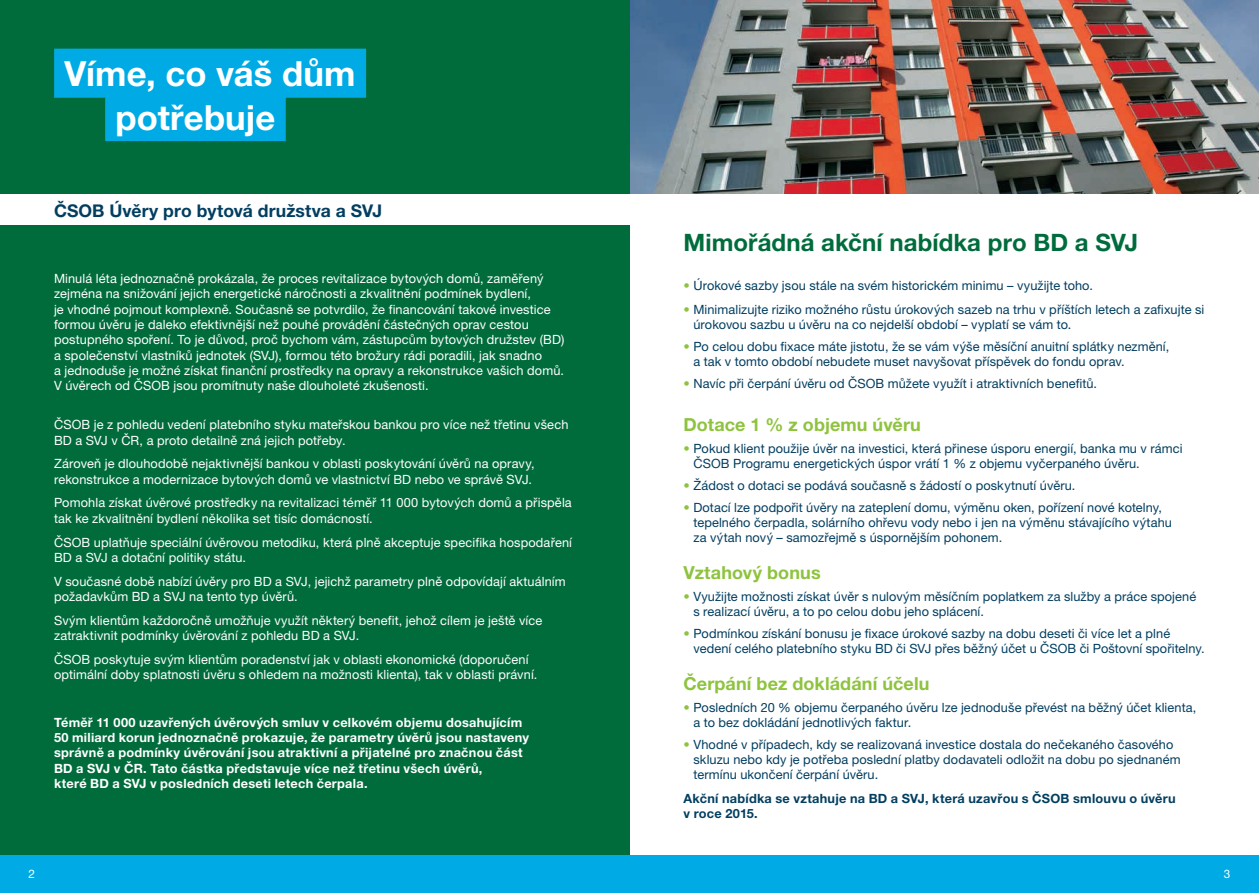
<style>
.page{position:relative;width:1259px;height:893px;background:#fff}
.page>*{position:absolute;margin:0;border:0;box-sizing:border-box;transform-origin:0 0}
.t1{font:700 34.65px/43.3px "Helvetica Neue LT Pro";color:#fff}
.t2{font:700 24px "Helvetica Neue LT Pro";letter-spacing:.005em;color:#006c3c}
.t3{font:700 18px "Helvetica Neue LT Pro";letter-spacing:.005em;color:#8ec33e}
.t4{font:700 17.55px "Helvetica Neue LT Pro";letter-spacing:.005em;color:#023e60}
.t5{font:12.75px/15.3px "Helvetica Neue LT Pro";letter-spacing:.01em;color:#fff}
.t6{font:12.75px/15.3px "Helvetica Neue LT Pro";letter-spacing:.005em;color:#023e60}
.t7{font:700 12.75px/15.3px "Helvetica Neue LT Pro";letter-spacing:.02em;color:#fff}
.t8{font:700 12.75px/15.3px "Helvetica Neue LT Pro";letter-spacing:.02em;color:#023e60}
.t9{font:11.7px "Helvetica Neue LT Pro";color:#fff}
.s1{color:#8ec33e}
</style>
<div class="page">
<img style="left:629px;top:0;width:630px;height:193px">
<div style="left:629px;top:855px;width:630px;height:38px;background:#00abe5"></div>
<div style="left:0;top:855px;width:629px;height:38px;background:#00abe5"></div>
<div style="left:0;top:225px;width:629px;height:630px;background:#006c3c"></div>
<div style="left:0;top:0;width:629px;height:193px;background:#006c3c"></div>
<div style="left:54px;top:49px;width:312px;height:49px;background:#00abe5"></div>
<div style="left:105px;top:92px;width:181px;height:49px;background:#00abe5"></div>
<h1 class="t1" style="left:116px;top:51px;width:242px;text-indent:-51px">Víme, co váš dům potřebuje</h1>
<h1 class="t1" style="left:70px;top:51px;width:169px">Zvolte si prověřené</h1>
<h3 class="t4" style="left:54px;top:200px;width:330px">ČSOB Úvěry pro bytová družstva a SVJ</h3>
<p class="t5" style="left:54px;top:271px;width:512px">Minulá léta jednoznačně prokázala, že proces revitalizace bytových domů, zaměřený zejména na snižování jejich energetické náročnosti a zkvalitnění podmínek bydlení,<br>je vhodné pojmout komplexně. Současně se potvrdilo, že financování takové investice formou úvěru je daleko efektivnější než pouhé provádění částečných oprav cestou postupného spoření. To je důvod, proč bychom vám, zástupcům bytových družstev (BD) a společenství vlastníků jednotek (SVJ), formou této brožury rádi poradili, jak snadno<br>a jednoduše je možné získat finanční prostředky na opravy a rekonstrukce vašich domů.<br>V úvěrech od ČSOB jsou promítnuty naše dlouholeté zkušenosti.</p>
<p class="t5" style="left:54px;top:417px;width:516px">ČSOB je z pohledu vedení platebního styku mateřskou bankou pro více než třetinu všech<br>BD a SVJ v ČR, a proto detailně zná jejich potřeby.</p>
<p class="t5" style="left:54px;top:456px;width:482px">Zároveň je dlouhodobě nejaktivnější bankou v oblasti poskytování úvěrů na opravy, rekonstrukce a modernizace bytových domů ve vlastnictví BD nebo ve správě SVJ.</p>
<p class="t5" style="left:54px;top:495px;width:519px">Pomohla získat úvěrové prostředky na revitalizaci téměř 11 000 bytových domů a přispěla tak ke zkvalitnění bydlení několika set tisíc domácností.</p>
<p class="t5" style="left:54px;top:534px;width:519px">ČSOB uplatňuje speciální úvěrovou metodiku, která plně akceptuje specifika hospodaření<br>BD a SVJ a dotační politiky státu.</p>
<p class="t5" style="left:54px;top:573px;width:513px">V současné době nabízí úvěry pro BD a SVJ, jejichž parametry plně odpovídají aktuálním požadavkům BD a SVJ na tento typ úvěrů.</p>
<p class="t5" style="left:54px;top:612px;width:490px">Svým klientům každoročně umožňuje využít některý benefit, jehož cílem je ještě více zatraktivnit podmínky úvěrování z pohledu BD a SVJ.</p>
<p class="t5" style="left:54px;top:651px;width:485px">ČSOB poskytuje svým klientům poradenství jak v oblasti ekonomické (doporučení optimální doby splatnosti úvěru s ohledem na možnosti klienta), tak v oblasti právní.</p>
<p class="t7" style="left:54px;top:714px;width:476px">Téměř 11 000 uzavřených úvěrových smluv v celkovém objemu dosahujícím 50 miliard korun jednoznačně prokazuje, že parametry úvěrů jsou nastaveny správně a podmínky úvěrování jsou atraktivní a přijatelné pro značnou část BD a SVJ v ČR. Tato částka představuje více než třetinu všech úvěrů,<br>které BD a SVJ v posledních deseti letech čerpala.</p>
<h2 class="t2" style="left:683px;top:228px;width:456px">Mimořádná akční nabídka pro BD a SVJ</h2>
<p class="t6" style="left:683px;top:278px;width:411px"><span class="s1">•</span> Úrokové sazby jsou stále na svém historickém minimu – využijte toho.</p>
<p class="t6" style="left:693px;top:302px;width:512px;text-indent:-10px"><span class="s1">•</span> Minimalizujte riziko možného růstu úrokových sazeb na trhu v příštích letech a zafixujte si úrokovou sazbu u úvěru na co nejdelší období – vyplatí se vám to.</p>
<p class="t6" style="left:693px;top:339px;width:477px;text-indent:-10px"><span class="s1">•</span> Po celou dobu fixace máte jistotu, že se vám výše měsíční anuitní splátky nezmění, a tak v tomto období nebudete muset navyšovat příspěvek do fondu oprav.</p>
<p class="t6" style="left:683px;top:375px;width:415px"><span class="s1">•</span> Navíc při čerpání úvěru od ČSOB můžete využít i atraktivních benefitů.</p>
<h3 class="t3" style="left:683px;top:414px;width:239px">Dotace 1 % z objemu úvěru</h3>
<p class="t6" style="left:693px;top:440px;width:490px;text-indent:-10px"><span class="s1">•</span> Pokud klient použije úvěr na investici, která přinese úsporu energií, banka mu v rámci<br>ČSOB Programu energetických úspor vrátí 1 % z objemu vyčerpaného úvěru.</p>
<p class="t6" style="left:683px;top:477px;width:393px"><span class="s1">•</span> Žádost o dotaci se podává současně s žádostí o poskytnutí úvěru.</p>
<p class="t6" style="left:693px;top:499px;width:480px;text-indent:-10px"><span class="s1">•</span> Dotací lze podpořit úvěry na zateplení domu, výměnu oken, pořízení nové kotelny, tepelného čerpadla, solárního ohřevu vody nebo i jen na výměnu stávajícího výtahu za výtah nový – samozřejmě s úspornějším pohonem.</p>
<h3 class="t3" style="left:683px;top:561px;width:139px">Vztahový bonus</h3>
<p class="t6" style="left:693px;top:588px;width:504px;text-indent:-10px"><span class="s1">•</span> Využijte možnosti získat úvěr s nulovým měsíčním poplatkem za služby a práce spojené s realizací úvěru, a to po celou dobu jeho splácení.</p>
<p class="t6" style="left:693px;top:625px;width:513px;text-indent:-10px"><span class="s1">•</span> Podmínkou získání bonusu je fixace úrokové sazby na dobu deseti či více let a plné vedení celého platebního styku BD či SVJ přes běžný účet u ČSOB či Poštovní spořitelny.</p>
<h3 class="t3" style="left:683px;top:672px;width:247px">Čerpání bez dokládání účelu</h3>
<p class="t6" style="left:693px;top:699px;width:504px;text-indent:-10px"><span class="s1">•</span> Posledních 20 % objemu čerpaného úvěru lze jednoduše převést na běžný účet klienta, a to bez dokládání jednotlivých faktur.</p>
<p class="t6" style="left:693px;top:736px;width:488px;text-indent:-10px"><span class="s1">•</span> Vhodné v případech, kdy se realizovaná investice dostala do nečekaného časového skluzu nebo kdy je potřeba poslední platby dodavateli odložit na dobu po sjednaném termínu ukončení čerpání úvěru.</p>
<p class="t8" style="left:683px;top:790px;width:494px">Akční nabídka se vztahuje na BD a SVJ, která uzavřou s ČSOB smlouvu o úvěru v roce 2015.</p>
<p class="t9" style="left:28px;top:867px;width:8px">2</p>
<p class="t9" style="left:1224px;top:867px;width:8px">3</p>
</div>
